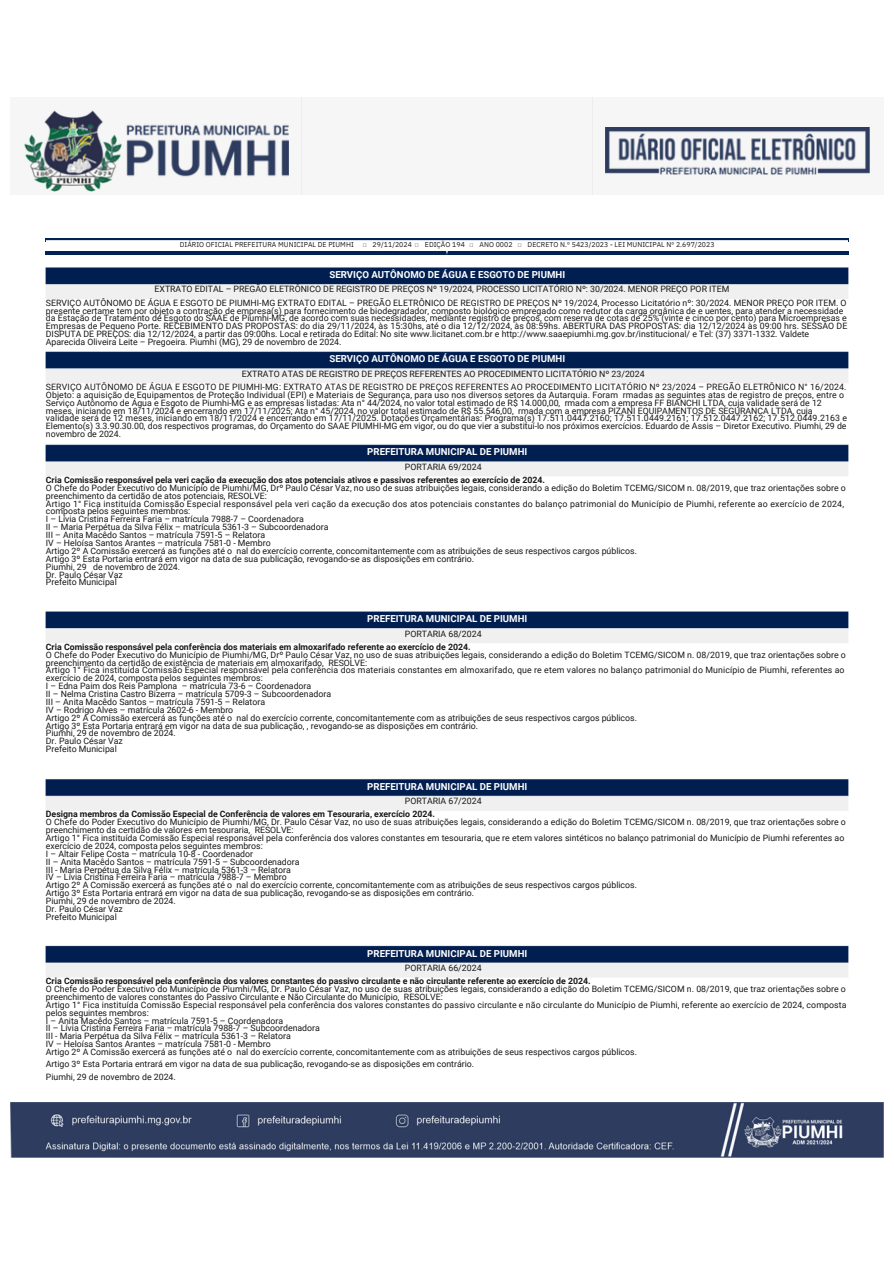
<style>
.page{position:relative;width:894px;height:1264px;background:#fff}
.page>*{position:absolute;margin:0;border:0;box-sizing:border-box;transform-origin:0 0}
.t1{font:700 9.6px "Roboto";color:#fff}
.t2{font:8.7px/7.8px "Roboto";color:#181818}
.t3{font:7.05px "IBM Plex Sans";letter-spacing:.005em;color:#1a1a1a}
.s1{font-weight:700}
</style>
<div class="page">
<hr style="left:46px;top:238px;width:801px;height:3px;background:#012253">
<img style="left:45px;top:267px;width:804px;height:711px">
<div style="left:11px;top:97px;width:290px;height:97px;background:#f6f6f6"></div>
<div style="left:301px;top:97px;width:291px;height:97px;background:#f6f6f6"></div>
<div style="left:592px;top:97px;width:290px;height:97px;background:#f6f6f6"></div>
<img style="left:25px;top:110px;width:263px;height:81px">
<img style="left:605px;top:128px;width:264px;height:46px">
<img style="left:11px;top:1102px;width:872px;height:55px">
<svg style="left:46px;top:240px;width:801px;height:15px"></svg>
<p class="t3" style="left:180px;top:240px;width:175px">DIÁRIO OFICIAL PREFEITURA MUNICIPAL DE PIUMHI</p>
<p class="t3" style="left:372px;top:240px;width:41px">29/11/2024</p>
<h4 class="t3" style="left:425px;top:240px;width:41px">EDIÇÃO 194</h4>
<p class="t3" style="left:479px;top:240px;width:35px">ANO 0002</p>
<p class="t3" style="left:527px;top:240px;width:188px">DECRETO N.º 5423/2023 - LEI MUNICIPAL Nº 2.697/2023</p>
<h2 class="t1" style="left:329px;top:269px;width:237px">SERVIÇO AUTÔNOMO DE ÁGUA E ESGOTO DE PIUMHI</h2>
<h2 class="t2" style="left:154px;top:285px;width:576px">EXTRATO EDITAL – PREGÃO ELETRÔNICO DE REGISTRO DE PREÇOS Nº 19/2024, PROCESSO LICITATÓRIO Nº: 30/2024. MENOR PREÇO POR ITEM</h2>
<h1 class="t2" style="left:46px;top:299px;width:802px">SERVIÇO AUTÔNOMO DE ÁGUA E ESGOTO DE PIUMHI-MG EXTRATO EDITAL – PREGÃO ELETRÔNICO DE REGISTRO DE PREÇOS Nº 19/2024, Processo Licitatório nº: 30/2024. MENOR PREÇO POR ITEM. O presente certame tem por objeto a contração de empresa(s) para fornecimento de biodegradador, composto biológico empregado como redutor da carga orgânica de e uentes, para atender a necessidade da Estação de Tratamento de Esgoto do SAAE de Piumhi-MG, de acordo com suas necessidades, mediante registro de preços, com reserva de cotas de 25% (vinte e cinco por cento) para Microempresas e Empresas de Pequeno Porte. RECEBIMENTO DAS PROPOSTAS: do dia 29/11/2024, às 15:30hs, até o dia 12/12/2024, às 08:59hs. ABERTURA DAS PROPOSTAS: dia 12/12/2024 às 09:00 hrs. SESSÃO DE DISPUTA DE PREÇOS: dia 12/12/2024, a partir das 09:00hs. Local e retirada do Edital: No site www.licitanet.com.br e http://www.saaepiumhi.mg.gov.br/institucional/ e Tel: (37) 3371-1332. Valdete Aparecida Oliveira Leite – Pregoeira. Piumhi (MG), 29 de novembro de 2024.</h1>
<h2 class="t2" style="left:242px;top:370px;width:404px">EXTRATO ATAS DE REGISTRO DE PREÇOS REFERENTES AO PROCEDIMENTO LICITATÓRIO Nº 23/2024</h2>
<h3 class="t2" style="left:46px;top:383px;width:802px">SERVIÇO AUTÔNOMO DE ÁGUA E ESGOTO DE PIUMHI-MG: EXTRATO ATAS DE REGISTRO DE PREÇOS REFERENTES AO PROCEDIMENTO LICITATÓRIO Nº 23/2024 – PREGÃO ELETRÔNICO N° 16/2024.<br>Objeto: a aquisição de Equipamentos de Proteção Individual (EPI) e Materiais de Segurança, para uso nos diversos setores da Autarquia. Foram rmadas as seguintes atas de registro de preços, entre o Serviço Autônomo de Água e Esgoto de Piumhi-MG e as empresas listadas: Ata n° 44/2024, no valor total estimado de R$ 14.000,00, rmada com a empresa FF BIANCHI LTDA, cuja validade será de 12 meses, iniciando em 18/11/2024 e encerrando em 17/11/2025; Ata n° 45/2024, no valor total estimado de R$ 55.546,00, rmada com a empresa PIZANI EQUIPAMENTOS DE SEGURANCA LTDA, cuja validade será de 12 meses, iniciando em 18/11/2024 e encerrando em 17/11/2025. Dotações Orçamentárias: Programa(s) 17.511.0447.2160; 17.511.0449.2161; 17.512.0447.2162; 17.512.0449.2163 e Elemento(s) 3.3.90.30.00, dos respectivos programas, do Orçamento do SAAE PIUMHI-MG em vigor, ou do que vier a substituí-lo nos próximos exercícios. Eduardo de Assis – Diretor Executivo. Piumhi, 29 de novembro de 2024.</h3>
<h3 class="t2" style="left:405px;top:463px;width:78px">PORTARIA 69/2024</h3>
<h3 class="t2" style="left:46px;top:476px;width:801px"><span class="s1">Cria Comissão responsável pela veri cação da execução dos atos potenciais ativos e passivos referentes ao exercício de 2024.<br></span>O Chefe do Poder Executivo do Município de Piumhi/MG, Drº Paulo César Vaz, no uso de suas atribuições legais, considerando a edição do Boletim TCEMG/SICOM n. 08/2019, que traz orientações sobre o preenchimento da certidão de atos potenciais, RESOLVE:<br>Artigo 1° Fica instituída Comissão Especial responsável pela veri cação da execução dos atos potenciais constantes do balanço patrimonial do Município de Piumhi, referente ao exercício de 2024, composta pelos seguintes membros:<br>I – Lívia Cristina Ferreira Faria – matrícula 7988-7 – Coordenadora<br>II – Maria Perpétua da Silva Félix – matrícula 5361-3 – Subcoordenadora<br>III – Anita Macêdo Santos – matrícula 7591-5 – Relatora<br>IV – Heloísa Santos Arantes – matrícula 7581-0 - Membro<br>Artigo 2º A Comissão exercerá as funções até o nal do exercício corrente, concomitantemente com as atribuições de seus respectivos cargos públicos.<br>Artigo 3º Esta Portaria entrará em vigor na data de sua publicação, revogando-se as disposições em contrário.<br>Piumhi, 29 de novembro de 2024.<br>Dr. Paulo César Vaz<br>Prefeito Municipal</h3>
<h1 class="t1" style="left:329px;top:353px;width:237px">SERVIÇO AUTÔNOMO DE ÁGUA E ESGOTO DE PIUMHI</h1>
<p class="t1" style="left:367px;top:446px;width:161px">PREFEITURA MUNICIPAL DE PIUMHI</p>
<h4 class="t1" style="left:367px;top:613px;width:161px">PREFEITURA MUNICIPAL DE PIUMHI</h4>
<h2 class="t2" style="left:405px;top:629px;width:78px">PORTARIA 68/2024</h2>
<h1 class="t2" style="left:46px;top:643px;width:801px"><span class="s1">Cria Comissão responsável pela conferência dos materiais em almoxarifado referente ao exercício de 2024.<br></span>O Chefe do Poder Executivo do Município de Piumhi/MG, Drº Paulo César Vaz, no uso de suas atribuições legais, considerando a edição do Boletim TCEMG/SICOM n. 08/2019, que traz orientações sobre o preenchimento da certidão de existência de materiais em almoxarifado, RESOLVE:<br>Artigo 1° Fica instituída Comissão Especial responsável pela conferência dos materiais constantes em almoxarifado, que re etem valores no balanço patrimonial do Município de Piumhi, referentes ao exercício de 2024, composta pelos seguintes membros:<br>I – Edna Paim dos Reis Pamplona – matrícula 73-6 – Coordenadora<br>II – Nelma Cristina Castro Bizerra – matrícula 5709-3 – Subcoordenadora<br>III – Anita Macêdo Santos – matrícula 7591-5 – Relatora<br>IV – Rodrigo Alves – matrícula 2602-6 - Membro<br>Artigo 2º A Comissão exercerá as funções até o nal do exercício corrente, concomitantemente com as atribuições de seus respectivos cargos públicos.<br>Artigo 3º Esta Portaria entrará em vigor na data de sua publicação, , revogando-se as disposições em contrário.<br>Piumhi, 29 de novembro de 2024.<br>Dr. Paulo César Vaz<br>Prefeito Municipal</h1>
<p class="t1" style="left:367px;top:780px;width:161px">PREFEITURA MUNICIPAL DE PIUMHI</p>
<h2 class="t2" style="left:405px;top:797px;width:78px">PORTARIA 67/2024</h2>
<h1 class="t2" style="left:46px;top:810px;width:801px"><span class="s1">Designa membros da Comissão Especial de Conferência de valores em Tesouraria, exercício 2024.<br></span>O Chefe do Poder Executivo do Município de Piumhi/MG, Dr. Paulo César Vaz, no uso de suas atribuições legais, considerando a edição do Boletim TCEMG/SICOM n. 08/2019, que traz orientações sobre o preenchimento da certidão de valores em tesouraria, RESOLVE:<br>Artigo 1° Fica instituída Comissão Especial responsável pela conferência dos valores constantes em tesouraria, que re etem valores sintéticos no balanço patrimonial do Município de Piumhi referentes ao exercício de 2024, composta pelos seguintes membros:<br>I – Altair Felipe Costa – matrícula 10-8 - Coordenador<br>II – Anita Macêdo Santos – matrícula 7591-5 – Subcoordenadora<br>III - Maria Perpétua da Silva Félix – matrícula 5361-3 – Relatora<br>IV – Lívia Cristina Ferreira Faria – matrícula 7988-7 – Membro<br>Artigo 2º A Comissão exercerá as funções até o nal do exercício corrente, concomitantemente com as atribuições de seus respectivos cargos públicos.<br>Artigo 3º Esta Portaria entrará em vigor na data de sua publicação, revogando-se as disposições em contrário.<br>Piumhi, 29 de novembro de 2024.<br>Dr. Paulo César Vaz<br>Prefeito Municipal</h1>
<h1 class="t1" style="left:367px;top:947px;width:161px">PREFEITURA MUNICIPAL DE PIUMHI</h1>
<h2 class="t2" style="left:405px;top:964px;width:78px">PORTARIA 66/2024</h2>
<h1 class="t2" style="left:46px;top:977px;width:801px"><span class="s1">Cria Comissão responsável pela conferência dos valores constantes do passivo circulante e não circulante referente ao exercício de 2024.<br></span>O Chefe do Poder Executivo do Município de Piumhi/MG, Dr. Paulo César Vaz, no uso de suas atribuições legais, considerando a edição do Boletim TCEMG/SICOM n. 08/2019, que traz orientações sobre o preenchimento de valores constantes do Passivo Circulante e Não Circulante do Município, RESOLVE:<br>Artigo 1° Fica instituída Comissão Especial responsável pela conferência dos valores constantes do passivo circulante e não circulante do Município de Piumhi, referente ao exercício de 2024, composta pelos seguintes membros:<br>I – Anita Macêdo Santos – matrícula 7591-5 – Coordenadora<br>II – Lívia Cristina Ferreira Faria – matrícula 7988-7 – Subcoordenadora<br>III - Maria Perpétua da Silva Félix – matrícula 5361-3 – Relatora<br>IV – Heloísa Santos Arantes – matrícula 7581-0 - Membro<br>Artigo 2º A Comissão exercerá as funções até o nal do exercício corrente, concomitantemente com as atribuições de seus respectivos cargos públicos.</h1>
<h1 class="t2" style="left:46px;top:1058px;width:430px;line-height:12.3px">Artigo 3º Esta Portaria entrará em vigor na data de sua publicação, revogando-se as disposições em contrário.<br>Piumhi, 29 de novembro de 2024.</h1>
</div>
